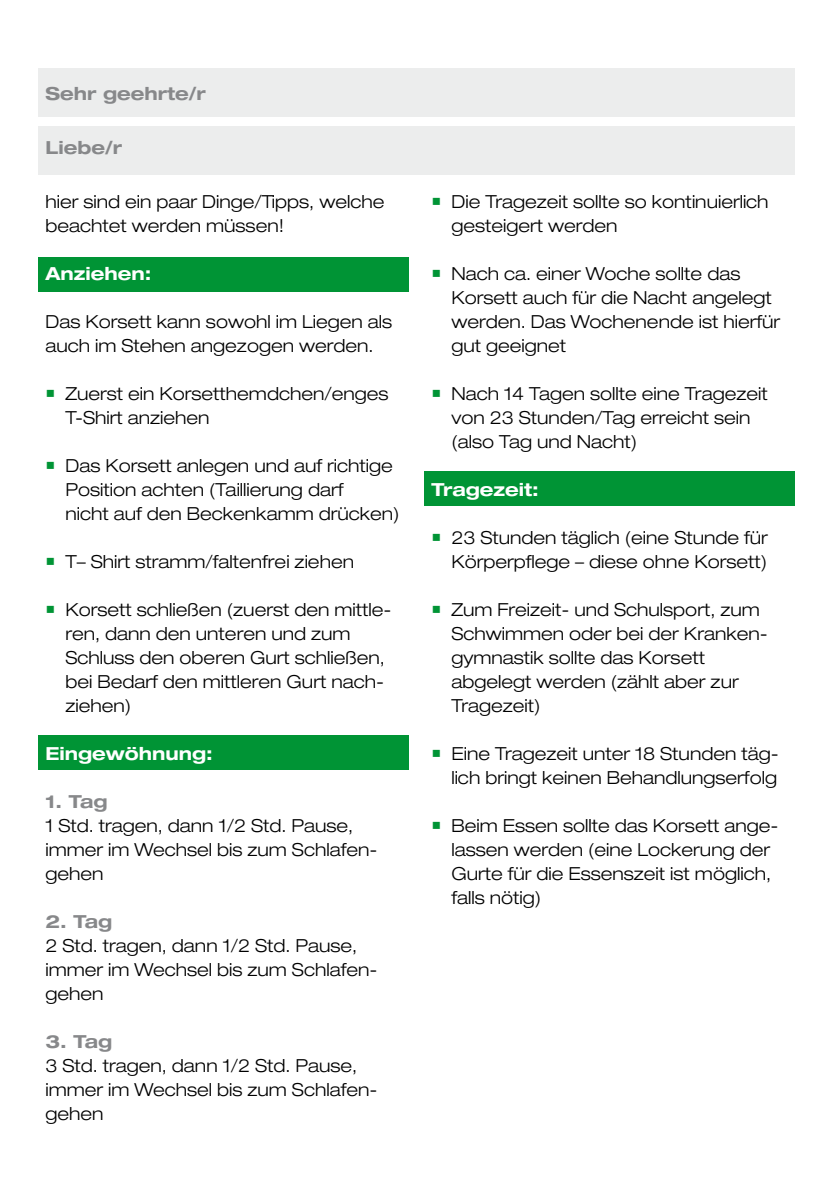
<style>
.page{position:relative;width:840px;height:1191px;background:#fff}
.page>*{position:absolute;margin:0;border:0;box-sizing:border-box;transform-origin:0 0}
.t1{font:300 expanded 18px/24px "Helvetica Neue";color:#000}
.t2{font:700 expanded 18px "Helvetica Neue";color:#87888a}
.t3{font:700 expanded 18px "Helvetica Neue";color:#fff}
.s1{color:#009435}
</style>
<div class="page">
<div style="left:38px;top:735px;width:370px;height:35px;background:#009435"></div>
<div style="left:38px;top:257px;width:370px;height:35px;background:#009435"></div>
<div style="left:423px;top:471px;width:371px;height:35px;background:#009435"></div>
<div style="left:38px;top:126px;width:756px;height:48px;background:#eceded"></div>
<div style="left:38px;top:68px;width:756px;height:48px;background:#eceded"></div>
<p class="t2" style="left:45px;top:82px;width:162px">Sehr geehrte/r</p>
<p class="t2" style="left:45px;top:136px;width:78px">Liebe/r</p>
<p class="t1" style="left:45px;top:189px;width:340px">hier sind ein paar Dinge/Tipps, welche beachtet werden müssen!</p>
<p class="t3" style="left:45px;top:262px;width:107px">Anziehen:</p>
<p class="t1" style="left:45px;top:309px;width:348px">Das Korsett kann sowohl im Liegen als auch im Stehen angezogen werden.</p>
<p class="t1" style="left:65px;top:381px;width:324px;text-indent:-20px"><span class="s1">○</span> Zuerst ein Korsetthemdchen/enges<br>T-Shirt anziehen</p>
<p class="t1" style="left:65px;top:453px;width:335px;text-indent:-20px"><span class="s1">○</span> Das Korsett anlegen und auf richtige<br>Position achten (Taillierung darf<br>nicht auf den Beckenkamm drücken)</p>
<p class="t1" style="left:45px;top:549px;width:310px"><span class="s1">○</span> T– Shirt stramm/faltenfrei ziehen</p>
<p class="t1" style="left:65px;top:597px;width:327px;text-indent:-20px"><span class="s1">○</span> Korsett schließen (zuerst den mittle&shy;ren, dann den unteren und zum<br>Schluss den oberen Gurt schließen, bei Bedarf den mittleren Gurt nach&shy;ziehen)</p>
<p class="t3" style="left:45px;top:742px;width:169px">Eingewöhnung:</p>
<p class="t2" style="left:45px;top:790px;width:64px">1. Tag</p>
<p class="t1" style="left:45px;top:813px;width:333px">1 Std. tragen, dann 1/2 Std. Pause, immer im Wechsel bis zum Schlafen&shy;gehen</p>
<p class="t2" style="left:45px;top:910px;width:68px">2. Tag</p>
<p class="t1" style="left:45px;top:933px;width:333px">2 Std. tragen, dann 1/2 Std. Pause, immer im Wechsel bis zum Schlafen&shy;gehen</p>
<p class="t2" style="left:45px;top:1030px;width:68px">3. Tag</p>
<p class="t1" style="left:45px;top:1053px;width:333px">3 Std. tragen, dann 1/2 Std. Pause, immer im Wechsel bis zum Schlafen&shy;gehen</p>
<p class="t1" style="left:451px;top:189px;width:318px;text-indent:-20px"><span class="s1">○</span> Die Tragezeit sollte so kontinuierlich gesteigert werden</p>
<p class="t1" style="left:451px;top:261px;width:330px;text-indent:-20px"><span class="s1">○</span> Nach ca. einer Woche sollte das<br>Korsett auch für die Nacht angelegt werden. Das Wochenende ist hierfür gut geeignet</p>
<p class="t1" style="left:451px;top:381px;width:318px;text-indent:-20px"><span class="s1">○</span> Nach 14 Tagen sollte eine Tragezeit von 23 Stunden/Tag erreicht sein (also Tag und Nacht)</p>
<p class="t3" style="left:431px;top:478px;width:109px">Tragezeit:</p>
<p class="t1" style="left:431px;top:525px;width:338px;text-align:right"><span class="s1">○</span> 23 Stunden täglich (eine Stunde für<br>Körperpflege – diese ohne Korsett)</p>
<p class="t1" style="left:451px;top:597px;width:318px;text-indent:-20px"><span class="s1">○</span> Zum Freizeit- und Schulsport, zum<br>Schwimmen oder bei der Kranken&shy;gymnastik sollte das Korsett abgelegt werden (zählt aber zur<br>Tragezeit)</p>
<p class="t1" style="left:431px;top:741px;width:349px;text-align:right"><span class="s1">○</span> Eine Tragezeit unter 18 Stunden täg&shy;lich bringt keinen Behandlungserfolg</p>
<p class="t1" style="left:451px;top:813px;width:328px;text-indent:-20px"><span class="s1">○</span> Beim Essen sollte das Korsett ange&shy;lassen werden (eine Lockerung der<br>Gurte für die Essenszeit ist möglich, falls nötig)</p>
</div>
